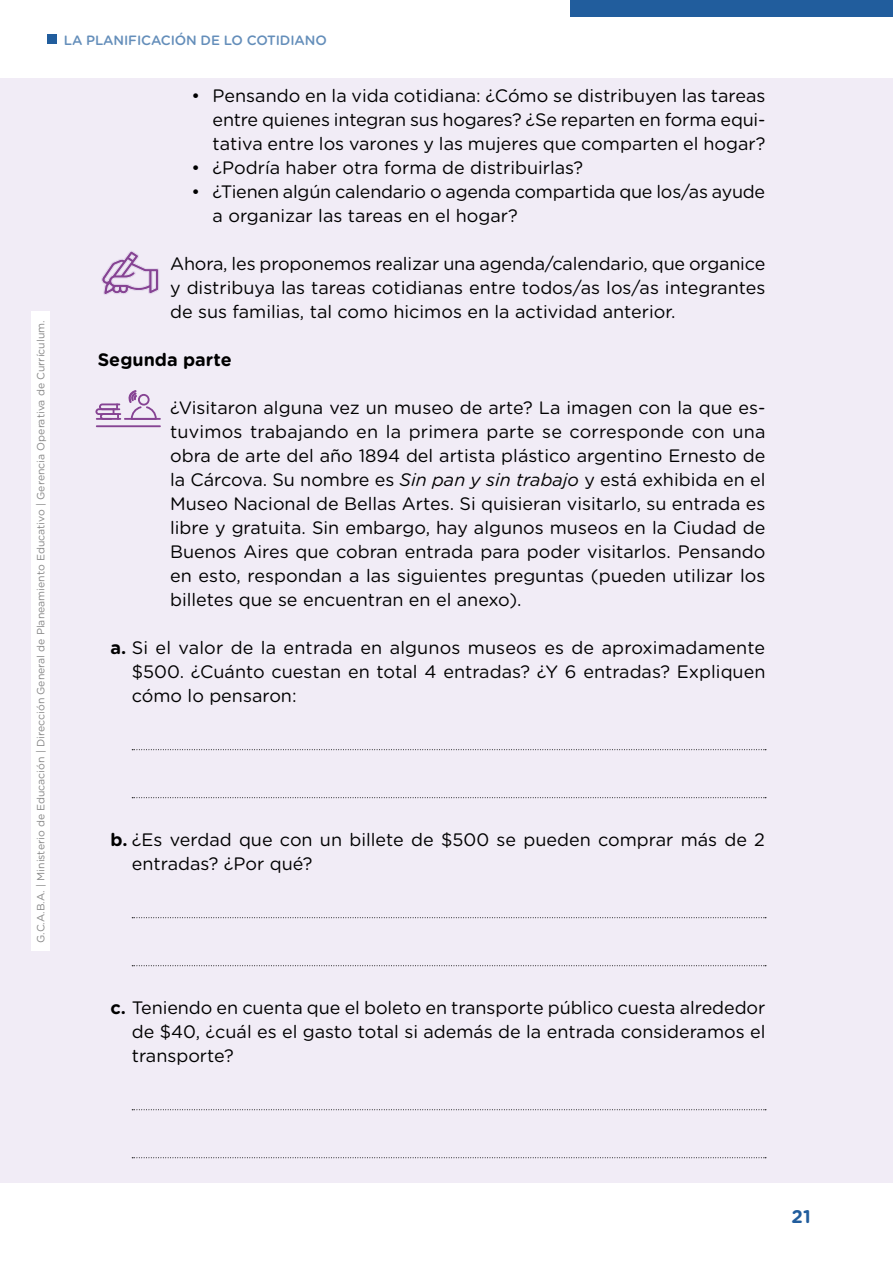
<style>
.page{position:relative;width:893px;height:1263px;background:#fff}
.page>*{position:absolute;margin:0;border:0;box-sizing:border-box;transform-origin:0 0}
.t1{font:700 18.3px "Gotham Rounded";color:#215d9d}
.t2{font:18px/24px "Gotham Rounded";color:#000;text-align:justify}
.t3{font:700 18px "Gotham Rounded";color:#000}
.t4{font:500 13.5px "Gotham Rounded";letter-spacing:-.01em;color:#648eba}
.t5{font:10.5px "Gotham Rounded";color:#878787}
.s1{font-style:italic}
.s2{font-weight:700}
</style>
<div class="page">
<div style="left:47px;top:34px;width:9px;height:10px;background:#215d9d"></div>
<div style="left:570px;top:0;width:323px;height:17px;background:#215d9d"></div>
<div style="left:0;top:78px;width:893px;height:72px;background:#f1ecf6"></div>
<div style="left:0;top:150px;width:893px;height:24px;background:#f1ecf6"></div>
<div style="left:0;top:174px;width:893px;height:48px;background:#f1ecf6"></div>
<div style="left:0;top:222px;width:893px;height:24px;background:#f1ecf6"></div>
<div style="left:0;top:246px;width:893px;height:72px;background:#f1ecf6"></div>
<div style="left:0;top:318px;width:893px;height:24px;background:#f1ecf6"></div>
<div style="left:0;top:342px;width:893px;height:24px;background:#f1ecf6"></div>
<div style="left:0;top:366px;width:893px;height:24px;background:#f1ecf6"></div>
<div style="left:0;top:390px;width:893px;height:216px;background:#f1ecf6"></div>
<div style="left:0;top:606px;width:893px;height:24px;background:#f1ecf6"></div>
<div style="left:0;top:630px;width:893px;height:72px;background:#f1ecf6"></div>
<div style="left:0;top:702px;width:893px;height:24px;background:#f1ecf6"></div>
<div style="left:0;top:726px;width:893px;height:24px;background:#f1ecf6"></div>
<div style="left:0;top:750px;width:893px;height:24px;background:#f1ecf6"></div>
<div style="left:0;top:774px;width:893px;height:24px;background:#f1ecf6"></div>
<div style="left:0;top:798px;width:893px;height:24px;background:#f1ecf6"></div>
<div style="left:0;top:822px;width:893px;height:48px;background:#f1ecf6"></div>
<div style="left:0;top:870px;width:893px;height:24px;background:#f1ecf6"></div>
<div style="left:0;top:894px;width:893px;height:24px;background:#f1ecf6"></div>
<div style="left:0;top:918px;width:893px;height:24px;background:#f1ecf6"></div>
<div style="left:0;top:942px;width:893px;height:24px;background:#f1ecf6"></div>
<div style="left:0;top:966px;width:893px;height:24px;background:#f1ecf6"></div>
<div style="left:0;top:990px;width:893px;height:72px;background:#f1ecf6"></div>
<div style="left:0;top:1062px;width:893px;height:24px;background:#f1ecf6"></div>
<div style="left:0;top:1086px;width:893px;height:24px;background:#f1ecf6"></div>
<div style="left:0;top:1110px;width:893px;height:24px;background:#f1ecf6"></div>
<div style="left:0;top:1134px;width:893px;height:24px;background:#f1ecf6"></div>
<div style="left:0;top:1158px;width:893px;height:24px;background:#f1ecf6"></div>
<svg style="left:132px;top:749px;width:634px;height:1px"></svg>
<svg style="left:132px;top:797px;width:634px;height:1px"></svg>
<svg style="left:132px;top:917px;width:634px;height:1px"></svg>
<svg style="left:132px;top:965px;width:634px;height:1px"></svg>
<svg style="left:132px;top:1109px;width:634px;height:1px"></svg>
<svg style="left:132px;top:1157px;width:634px;height:1px"></svg>
<hr style="left:124px;top:418px;width:37px;height:2px;background:#864393">
<hr style="left:96px;top:425px;width:65px;height:2px;background:#864393">
<svg style="left:95px;top:403px;width:26px;height:17px"></svg>
<svg style="left:127px;top:390px;width:30px;height:30px"></svg>
<svg style="left:101px;top:251px;width:58px;height:44px"></svg>
<div style="left:31px;top:312px;width:18px;height:639px;background:#fff"></div>
<p class="t5" style="left:34px;top:943px;width:624px;rotate:-90deg">G.C.A.B.A. | Ministerio de Educación | Dirección General de Planeamiento Educativo | Gerencia Operativa de Currículum.</p>
<p class="t4" style="left:64px;top:31px;width:265px">LA PLANIFICACIÓN DE LO COTIDIANO</p>
<p class="t2" style="left:213px;top:83px;width:554px;text-indent:-21px">• Pensando en la vida cotidiana: ¿Cómo se distribuyen las tareas entre quienes integran sus hogares? ¿Se reparten en forma equi&shy;tativa entre los varones y las mujeres que comparten el hogar?</p>
<p class="t2" style="left:191px;top:155px;width:393px">• ¿Podría haber otra forma de distribuirlas?</p>
<p class="t2" style="left:213px;top:179px;width:554px;text-indent:-21px">• ¿Tienen algún calendario o agenda compartida que los/as ayude a organizar las tareas en el hogar?</p>
<p class="t2" style="left:170px;top:251px;width:597px">Ahora, les proponemos realizar una agenda/calendario, que organice y distribuya las tareas cotidianas entre todos/as los/as integrantes de sus familias, tal como hicimos en la actividad anterior.</p>
<p class="t3" style="left:98px;top:346px;width:135px">Segunda parte</p>
<p class="t2" style="left:170px;top:395px;width:597px">¿Visitaron alguna vez un museo de arte? La imagen con la que es&shy;tuvimos trabajando en la primera parte se corresponde con una obra de arte del año 1894 del artista plástico argentino Ernesto de la Cárcova. Su nombre es <span class="s1">Sin pan y sin trabajo</span> y está exhibida en el Museo Nacional de Bellas Artes. Si quisieran visitarlo, su entrada es libre y gratuita. Sin embargo, hay algunos museos en la Ciudad de Buenos Aires que cobran entrada para poder visitarlos. Pensando en esto, respondan a las siguientes preguntas (pueden utilizar los billetes que se encuentran en el anexo).</p>
<p class="t2" style="left:132px;top:635px;width:635px;text-indent:-21px"><span class="s2">a.</span> Si el valor de la entrada en algunos museos es de aproximadamente $500. ¿Cuánto cuestan en total 4 entradas? ¿Y 6 entradas? Expliquen cómo lo pensaron:</p>
<p class="t2" style="left:132px;top:827px;width:635px;text-indent:-21px"><span class="s2">b.</span> ¿Es verdad que con un billete de $500 se pueden comprar más de 2 entradas? ¿Por qué?</p>
<p class="t2" style="left:132px;top:995px;width:635px;text-indent:-21px"><span class="s2">c.</span> Teniendo en cuenta que el boleto en transporte público cuesta alrededor de $40, ¿cuál es el gasto total si además de la entrada consideramos el transporte?</p>
<p class="t1" style="left:792px;top:1203px;width:21px">21</p>
</div>
